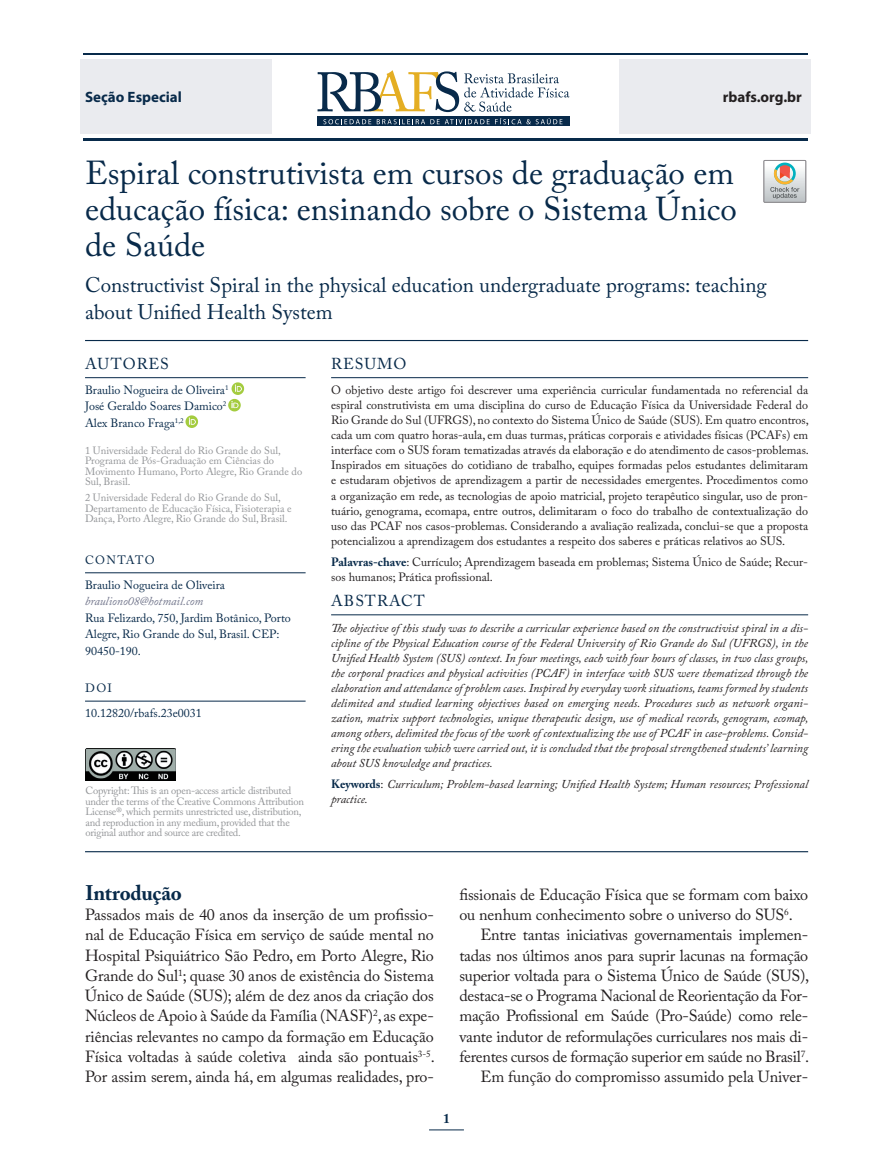
<style>
.page{position:relative;width:893px;height:1170px;background:#fff}
.page>*{position:absolute;margin:0;border:0;box-sizing:border-box;transform-origin:0 0}
.t1{font:33px/36px "Adobe Caslon Pro";color:#082a4a;text-align:justify}
.t2{font:21px/27px "Adobe Caslon Pro";color:#082a4a}
.t3{font:700 21px "Adobe Caslon Pro";letter-spacing:-.01em;color:#082a4a}
.t4{font:16.05px/20.2px "Adobe Caslon Pro";letter-spacing:-.015em;color:#231f20;text-align:justify}
.t5{font:15.75px "Adobe Caslon Pro";letter-spacing:.065em;color:#082a4a}
.t6{font:700 15px "Myriad Pro";color:#082a4a}
.t7{font:700 15px "Myriad Pro";color:#231f20}
.t8{font:700 13.5px "Adobe Caslon Pro";color:#082a4a}
.t9{font:12px/15px "Adobe Caslon Pro";color:#231f20;text-align:justify}
.t10{font:italic 12px/15px "Adobe Caslon Pro";color:#231f20;text-align:justify}
.t11{font:12px/16.5px "Adobe Caslon Pro";color:#082a4a}
.t12{font:italic 12px "Adobe Caslon Pro";color:#71758b}
.t13{font:10.5px/10.5px "Adobe Caslon Pro";letter-spacing:-.01em;color:#939598}
.s1{font-weight:700;color:#082a4a}
.s2{font-weight:700;font-style:normal;color:#082a4a}
.s3{font-style:normal}
</style>
<div class="page">
<div style="left:619px;top:59px;width:192px;height:75px;background:#eaebef"></div>
<div style="left:80px;top:59px;width:192px;height:75px;background:#eaebef"></div>
<hr style="left:83px;top:53px;width:725px;height:2px;background:#082a4a">
<hr style="left:83px;top:138px;width:725px;height:2px;background:#082a4a">
<svg style="left:318px;top:117px;width:252px;height:9px"></svg>
<svg style="left:323px;top:119px;width:48px;height:5px"></svg>
<svg style="left:377px;top:118px;width:185px;height:6px"></svg>
<svg style="left:318px;top:70px;width:251px;height:42px"></svg>
<hr style="left:429px;top:1129px;width:35px;height:1px;background:#082a4a">
<img style="left:85px;top:748px;width:90px;height:32px">
<hr style="left:85px;top:340px;width:723px;height:1px;background:#082a4a">
<hr style="left:85px;top:377px;width:221px;height:1px;background:#082a4a">
<hr style="left:85px;top:572px;width:221px;height:1px;background:#082a4a">
<hr style="left:85px;top:700px;width:221px;height:1px;background:#082a4a">
<svg style="left:228px;top:382px;width:16px;height:29px"></svg>
<svg style="left:185px;top:415px;width:13px;height:13px"></svg>
<hr style="left:331px;top:377px;width:477px;height:1px;background:#082a4a">
<hr style="left:331px;top:614px;width:477px;height:1px;background:#082a4a">
<hr style="left:85px;top:851px;width:723px;height:1px;background:#082a4a">
<svg style="left:764px;top:160px;width:42px;height:42px"></svg>
<p class="t6" style="left:85px;top:87px;width:98px">Seção Especial</p>
<p class="t7" style="left:723px;top:87px;width:81px">rbafs.org.br</p>
<h1 class="t1" style="left:85px;top:155px;width:653px">Espiral construtivista em cursos de graduação em educação física: ensinando sobre o Sistema Único de Saúde</h1>
<h2 class="t2" style="left:85px;top:271px;width:683px">Constructivist Spiral in the physical education undergraduate programs: teaching about Unified Health System</h2>
<h3 class="t5" style="left:85px;top:354px;width:85px">AUTORES</h3>
<p class="t11" style="left:85px;top:381px;width:145px">Braulio Nogueira de Oliveira<sup>1<br></sup>José Geraldo Soares Damico<sup>2<br></sup>Alex Branco Fraga<sup>1,2</sup></p>
<p class="t13" style="left:85px;top:445px;width:219px">1 Universidade Federal do Rio Grande do Sul, Programa de Pós-Graduação em Ciências do Movimento Humano, Porto Alegre, Rio Grande do Sul, Brasil.</p>
<p class="t13" style="left:85px;top:492px;width:208px">2 Universidade Federal do Rio Grande do Sul,<br>Departamento de Educação Física, Fisioterapia e<br>Dança, Porto Alegre, Rio Grande do Sul, Brasil.</p>
<p class="t11" style="left:85px;top:547px;width:141px;line-height:25px">CONTATO<br>Braulio Nogueira de Oliveira</p>
<p class="t12" style="left:85px;top:594px;width:120px">brauliono08@hotmail.com</p>
<p class="t11" style="left:85px;top:609px;width:207px">Rua Felizardo, 750, Jardim Botânico, Porto<br>Alegre, Rio Grande do Sul, Brasil. CEP:<br>90450-190.</p>
<p class="t11" style="left:85px;top:675px;width:118px;line-height:25px">DOI<br>10.12820/rbafs.23e0031</p>
<h3 class="t5" style="left:331px;top:354px;width:77px">RESUMO</h3>
<p class="t9" style="left:331px;top:383px;width:479px">O objetivo deste artigo foi descrever uma experiência curricular fundamentada no referencial da espiral construtivista em uma disciplina do curso de Educação Física da Universidade Federal do Rio Grande do Sul (UFRGS), no contexto do Sistema Único de Saúde (SUS). Em quatro encontros, cada um com quatro horas-aula, em duas turmas, práticas corporais e atividades físicas (PCAFs) em interface com o SUS foram tematizadas através da elaboração e do atendimento de casos-problemas.<br>Inspirados em situações do cotidiano de trabalho, equipes formadas pelos estudantes delimitaram e estudaram objetivos de aprendizagem a partir de necessidades emergentes. Procedimentos como a organização em rede, as tecnologias de apoio matricial, projeto terapêutico singular, uso de pron&shy;tuário, genograma, ecomapa, entre outros, delimitaram o foco do trabalho de contextualização do uso das PCAF nos casos-problemas. Considerando a avaliação realizada, conclui-se que a proposta potencializou a aprendizagem dos estudantes a respeito dos saberes e práticas relativos ao SUS.</p>
<p class="t9" style="left:331px;top:554px;width:478px"><span class="s1">Palavras-chave</span>: Currículo; Aprendizagem baseada em problemas; Sistema Único de Saúde; Recur&shy;sos humanos; Prática profissional.</p>
<h3 class="t5" style="left:331px;top:591px;width:95px">ABSTRACT</h3>
<p class="t10" style="left:331px;top:620px;width:479px">The objective of this study was to describe a curricular experience based on the constructivist spiral in a dis&shy;cipline of the Physical Education course of the Federal University of Rio Grande do Sul (UFRGS), in the Unified Health System (SUS) context. In four meetings, each with four hours of classes, in two class groups, the corporal practices and physical activities (PCAF) in interface with SUS were thematized through the elaboration and attendance of problem cases. Inspired by everyday work situations, teams formed by students delimited and studied learning objectives based on emerging needs. Procedures such as network organi&shy;zation, matrix support technologies, unique therapeutic design, use of medical records, genogram, ecomap, among others, delimited the focus of the work of contextualizing the use of PCAF in case-problems. Consid&shy;ering the evaluation which were carried out, it is concluded that the proposal strengthened students’ learning about SUS knowledge and practices.</p>
<p class="t10" style="left:331px;top:776px;width:478px"><span class="s2">Keywords</span><span class="s3">:</span> Curriculum; Problem-based learning; Unified Health System; Human resources; Professional practice.</p>
<p class="t13" style="left:85px;top:785px;width:220px">Copyright: This is an open-access article distributed under the terms of the Creative Commons Attribution License®, which permits unrestricted use, distribution, and reproduction in any medium, provided that the original author and source are credited.</p>
<h2 class="t3" style="left:85px;top:880px;width:98px">Introdução</h2>
<p class="t4" style="left:85px;top:904px;width:351px">Passados mais de 40 anos da inserção de um profissio&shy;nal de Educação Física em serviço de saúde mental no Hospital Psiquiátrico São Pedro, em Porto Alegre, Rio Grande do Sul<sup>1</sup>; quase 30 anos de existência do Sistema Único de Saúde (SUS); além de dez anos da criação dos Núcleos de Apoio à Saúde da Família (NASF)<sup>2</sup>, as expe&shy;riências relevantes no campo da formação em Educação Física voltadas à saúde coletiva ainda são pontuais<sup>3-5</sup>.<br>Por assim serem, ainda há, em algumas realidades, pro-</p>
<h3 class="t4" style="left:459px;top:884px;width:350px">fissionais de Educação Física que se formam com baixo</h3>
<h3 class="t4" style="left:459px;top:904px;width:335px">ou nenhum conhecimento sobre o universo do SUS<sup>6</sup>.</h3>
<h3 class="t4" style="left:480px;top:924px;width:329px">Entre tantas iniciativas governamentais implemen-</h3>
<h3 class="t4" style="left:459px;top:944px;width:350px">tadas nos últimos anos para suprir lacunas na formação</h3>
<h3 class="t4" style="left:459px;top:965px;width:351px">superior voltada para o Sistema Único de Saúde (SUS),</h3>
<h3 class="t4" style="left:459px;top:985px;width:350px">destaca-se o Programa Nacional de Reorientação da For-</h3>
<h3 class="t4" style="left:459px;top:1005px;width:350px">mação Profissional em Saúde (Pro-Saúde) como rele-</h3>
<h3 class="t4" style="left:459px;top:1025px;width:350px">vante indutor de reformulações curriculares nos mais di-</h3>
<h3 class="t4" style="left:459px;top:1046px;width:351px">ferentes cursos de formação superior em saúde no Brasil<sup>7</sup>.</h3>
<h3 class="t4" style="left:480px;top:1066px;width:329px">Em função do compromisso assumido pela Univer-</h3>
<p class="t8" style="left:443px;top:1110px;width:8px">1</p>
</div>
